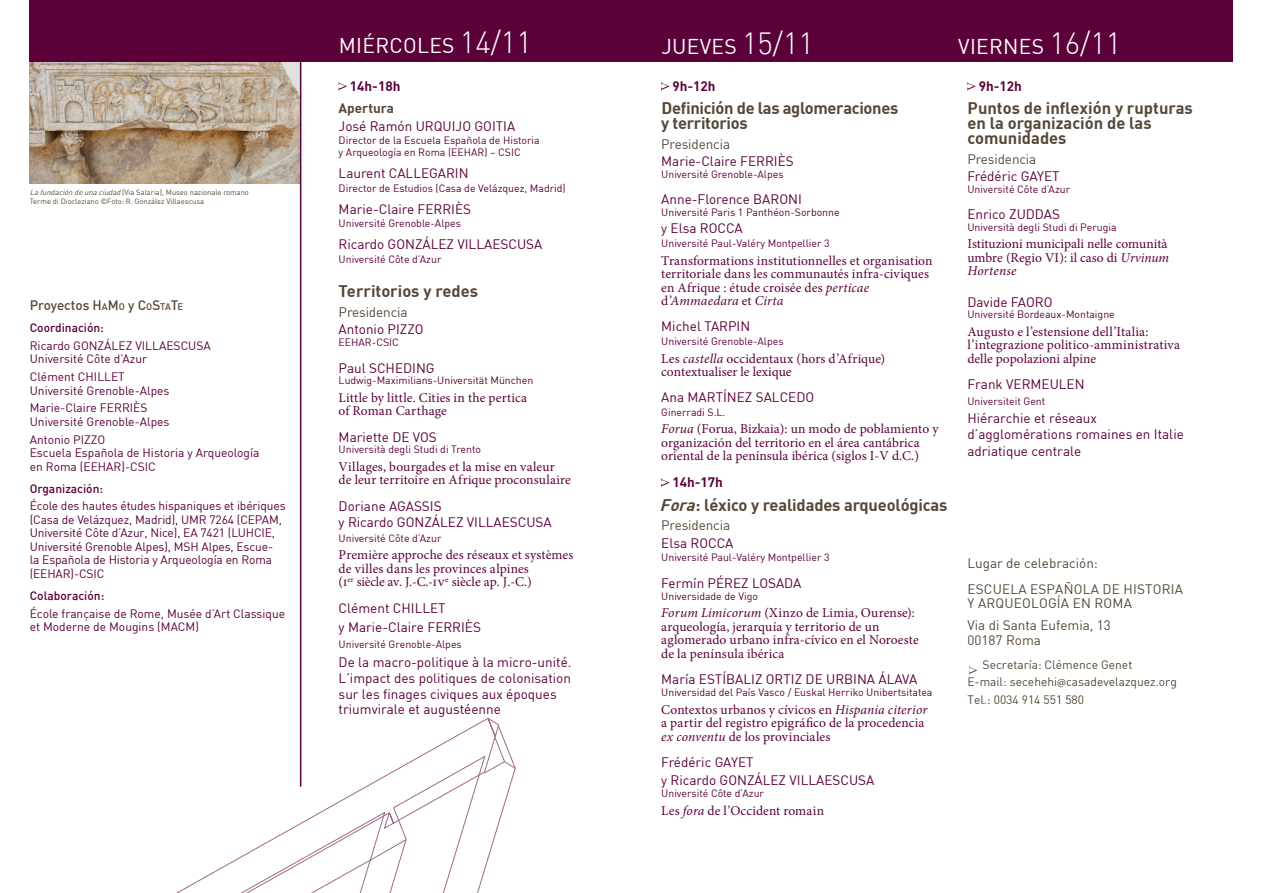
<style>
.page{position:relative;width:1263px;height:893px;background:#fff}
.page>*{position:absolute;margin:0;border:0;box-sizing:border-box;transform-origin:0 0}
.Día{font:21px "DIN";letter-spacing:.015em;color:#fff}
.Fecha{font:700 16.5px/15px "DIN";letter-spacing:-.01em;color:#564737}
.Fecha-2{font:13.5px/13.5px "Minion Pro";letter-spacing:.005em;color:#5b0039}
.Fecha-3{font:13.5px/17.7px "DIN";color:#5b0039}
.Fecha-4{font:13.5px/26.2px "DIN";color:#564737}
.Nombre{font:13.5px "DIN";color:#5b0039}
.t1{font:500 13.5px "DIN";color:#564737}
.Hora{font:700 13.5px "DIN";color:#5b0039}
.t2{font:700 13.5px/22px "DIN";color:#564737}
.t3{font:12px/13.5px "DIN";letter-spacing:-.01em;color:#5b0039}
.Fecha-5{font:12px/17.7px "DIN";color:#564737}
.t4{font:500 12px "DIN";color:#5b0039}
.Nombre-2{font:10.5px/12.5px "DIN";color:#5b0039}
.Fecha-6{font:10.5px "DIN";color:#5b0039}
.Pie_de_foto{font:7.5px/9px "DIN";color:#564737}
.s1{font-style:italic}
.s2{font-size:9.45px}
.s3{font-weight:300;font-size:30px}
.s4{color:#5b0039}
.s5{color:#564737}
.s6{font-family:"Myriad Pro"}
</style>
<div class="page">
<svg style="left:661px;top:82px;width:8px;height:9px"></svg>
<svg style="left:661px;top:478px;width:8px;height:9px"></svg>
<img style="left:30px;top:62px;width:270px;height:121px">
<svg style="left:176px;top:725px;width:340px;height:168px"></svg>
<div style="left:30px;top:0;width:1203px;height:62px;background:#5b0039"></div>
<svg style="left:339px;top:82px;width:8px;height:8px"></svg>
<svg style="left:967px;top:82px;width:8px;height:9px"></svg>
<hr style="left:300px;top:45px;width:1px;height:742px;background:#5b0039">
<svg style="left:969px;top:666px;width:8px;height:9px"></svg>
<p class="Pie_de_foto" style="left:30px;top:188px;width:221px"><span class="s1">La fundación de una ciudad</span> (Via Salaria), Museo nazionale romano<br>Terme di Diocleziano ©Foto: R. González Villaescusa</p>
<p class="t1" style="left:30px;top:296px;width:155px">Proyectos H<span class="s2">A</span>M<span class="s2">O</span> y C<span class="s2">O</span>S<span class="s2">TA</span>T<span class="s2">E</span></p>
<p class="t4" style="left:30px;top:320px;width:76px">Coordinación:</p>
<p class="t3" style="left:30px;top:338px;width:183px">Ricardo GONZÁLEZ VILLAESCUSA<br>Université Côte d’Azur</p>
<p class="t3" style="left:30px;top:370px;width:141px">Clément CHILLET<br>Université Grenoble-Alpes</p>
<p class="t3" style="left:30px;top:401px;width:141px">Marie-Claire FERRIÈS<br>Université Grenoble-Alpes</p>
<p class="t3" style="left:30px;top:432px;width:231px">Antonio PIZZO<br>Escuela Española de Historia y Arqueología</p>
<p class="t3" style="left:30px;top:459px;width:128px">en Roma (EEHAR)-CSIC</p>
<p class="t4" style="left:30px;top:480px;width:75px">Organización:</p>
<p class="t3" style="left:30px;top:499px;width:257px">École des hautes études hispaniques et ibériques (Casa de Velázquez, Madrid), UMR 7264 (CEPAM, Université Côte d’Azur, Nice), EA 7421 (LUHCIE, Université Grenoble Alpes), MSH Alpes, Escue&shy;la Española de Historia y Arqueología en Roma (EEHAR)-CSIC</p>
<p class="t4" style="left:30px;top:588px;width:76px">Colaboración:</p>
<p class="t3" style="left:30px;top:606px;width:257px">École française de Rome, Musée d’Art Classique et Moderne de Mougins (MACM)</p>
<p class="Día" style="left:339px;top:32px;width:194px">MIÉRCOLES <span class="s3">14/11</span></p>
<p class="Día" style="left:661px;top:33px;width:154px">JUEVES <span class="s3">15/11</span></p>
<p class="Día" style="left:958px;top:33px;width:165px">VIERNES <span class="s3">16/11</span></p>
<p class="t2" style="left:339px;top:74px;width:63px;text-indent:11px"><span class="s4">14h-18h<br></span>Apertura</p>
<p class="Fecha-3" style="left:339px;top:117px;width:178px">José Ramón URQUIJO GOITIA</p>
<p class="Nombre-2" style="left:339px;top:134px;width:203px">Director de la Escuela Española de Historia y Arqueología en Roma (EEHAR) – CSIC</p>
<p class="Fecha-3" style="left:339px;top:164px;width:131px">Laurent CALLEGARIN</p>
<p class="Nombre-2" style="left:339px;top:182px;width:229px">Director de Estudios (Casa de Velázquez, Madrid)</p>
<p class="Fecha-3" style="left:339px;top:200px;width:134px">Marie-Claire FERRIÈS</p>
<p class="Nombre-2" style="left:339px;top:217px;width:124px">Université Grenoble-Alpes</p>
<p class="Fecha-3" style="left:339px;top:235px;width:205px">Ricardo GONZÁLEZ VILLAESCUSA</p>
<p class="Nombre-2" style="left:339px;top:252px;width:104px">Université Côte d’Azur</p>
<p class="Fecha" style="left:339px;top:283px;width:141px">Territorios y redes</p>
<p class="Fecha-3" style="left:339px;top:303px;width:86px"><span class="s5">Presidencia<br></span>Antonio PIZZO</p>
<p class="Nombre-2" style="left:339px;top:336px;width:62px">EEHAR-CSIC</p>
<p class="Fecha-3" style="left:339px;top:359px;width:98px">Paul SCHEDING</p>
<p class="Nombre-2" style="left:339px;top:374px;width:196px">Ludwig-Maximilians-Universität München</p>
<p class="Fecha-2" style="left:339px;top:391px;width:190px">Little by little. Cities in the pertica of Roman Carthage</p>
<p class="Fecha-3" style="left:339px;top:428px;width:100px">Mariette DE VOS</p>
<p class="Nombre-2" style="left:339px;top:443px;width:144px">Università degli Studi di Trento</p>
<p class="Fecha-2" style="left:339px;top:460px;width:234px">Villages, bourgades et la mise en valeur de leur territoire en Afrique proconsulaire</p>
<p class="Fecha-3" style="left:339px;top:497px;width:215px;line-height:16.8px">Doriane AGASSIS<br>y Ricardo GONZÁLEZ VILLAESCUSA</p>
<p class="Nombre-2" style="left:339px;top:531px;width:104px">Université Côte d’Azur</p>
<p class="Fecha-2" style="left:339px;top:548px;width:236px">Première approche des réseaux et systèmes de villes dans les provinces alpines<br>(i<sup>er</sup> siècle av. J.-C.-iv<sup>e</sup> siècle ap. J.-C.)</p>
<p class="Fecha-3" style="left:339px;top:598px;width:144px;line-height:19.5px">Clément CHILLET<br>y Marie-Claire FERRIÈS</p>
<p class="Nombre-2" style="left:339px;top:638px;width:125px">Université Grenoble-Alpes</p>
<p class="Fecha-3" style="left:339px;top:654px;width:234px;line-height:15.8px">De la macro-politique à la micro-unité.<br>L’impact des politiques de colonisation sur les finages civiques aux époques triumvirale et augustéenne</p>
<p class="Hora" style="left:672px;top:77px;width:45px">9h-12h</p>
<p class="Fecha" style="left:661px;top:100px;width:239px">Definición de las aglomeraciones y territorios</p>
<p class="Fecha-3" style="left:661px;top:135px;width:134px"><span class="s5">Presidencia<br></span>Marie-Claire FERRIÈS</p>
<p class="Nombre-2" style="left:661px;top:168px;width:124px">Université Grenoble-Alpes</p>
<p class="Fecha-3" style="left:661px;top:190px;width:142px">Anne-Florence BARONI</p>
<p class="Nombre-2" style="left:661px;top:205px;width:180px">Université Paris 1 Panthéon-Sorbonne</p>
<p class="Fecha-3" style="left:661px;top:219px;width:83px">y Elsa ROCCA</p>
<p class="Nombre-2" style="left:661px;top:237px;width:170px">Université Paul-Valéry Montpellier 3</p>
<p class="Fecha-2" style="left:661px;top:254px;width:273px">Transformations institutionnelles et organisation territoriale dans les communautés infra-civiques en Afrique : étude croisée des <span class="s1">perticae </span>d’<span class="s1">Ammaedara</span> et <span class="s1">Cirta</span></p>
<p class="Fecha-3" style="left:661px;top:317px;width:91px">Michel TARPIN</p>
<p class="Nombre-2" style="left:661px;top:335px;width:124px">Université Grenoble-Alpes</p>
<p class="Fecha-2" style="left:661px;top:351px;width:225px">Les <span class="s1">castella</span> occidentaux (hors d’Afrique) contextualiser le lexique</p>
<p class="Fecha-3" style="left:661px;top:388px;width:154px">Ana MARTÍNEZ SALCEDO</p>
<p class="Nombre-2" style="left:661px;top:405px;width:66px">Ginerradi S.L.</p>
<p class="Fecha-2" style="left:661px;top:422px;width:279px"><span class="s1">Forua</span> (Forua, Bizkaia): un modo de poblamiento y organización del territorio en el área cantábrica oriental de la península ibérica (siglos I-V d.C.)</p>
<p class="Hora" style="left:672px;top:474px;width:52px">14h-17h</p>
<p class="Fecha" style="left:661px;top:497px;width:288px"><span class="s1">Fora</span>: léxico y realidades arqueológicas</p>
<p class="Fecha-4" style="left:661px;top:512px;width:70px">Presidencia</p>
<p class="Nombre" style="left:661px;top:534px;width:74px">Elsa ROCCA</p>
<p class="Nombre-2" style="left:661px;top:551px;width:170px">Université Paul-Valéry Montpellier 3</p>
<p class="Nombre" style="left:661px;top:574px;width:142px">Fermín PÉREZ LOSADA</p>
<p class="Nombre-2" style="left:661px;top:589px;width:98px">Universidade de Vigo</p>
<p class="Fecha-2" style="left:661px;top:606px;width:259px"><span class="s1">Forum Limicorum</span> (Xinzo de Limia, Ourense): arqueología, jerarquía y territorio de un aglomerado urbano infra-cívico en el Noroeste de la península ibérica</p>
<p class="Nombre" style="left:661px;top:671px;width:258px">María ESTÍBALIZ ORTIZ DE URBINA ÁLAVA</p>
<p class="Nombre-2" style="left:661px;top:686px;width:273px">Universidad del País Vasco / Euskal Herriko Unibertsitatea</p>
<p class="Fecha-2" style="left:661px;top:703px;width:268px">Contextos urbanos y cívicos en <span class="s1">Hispania citerior </span>a partir del registro epigráfico de la procedencia <span class="s1">ex conventu</span> de los provinciales</p>
<p class="Nombre" style="left:661px;top:754px;width:94px">Frédéric GAYET</p>
<p class="Nombre" style="left:661px;top:771px;width:215px">y Ricardo GONZÁLEZ VILLAESCUSA</p>
<p class="Nombre-2" style="left:661px;top:787px;width:104px">Université Côte d’Azur</p>
<p class="Fecha-2" style="left:661px;top:804px;width:164px">Les <span class="s1">fora</span> de l’Occident romain</p>
<p class="Hora" style="left:979px;top:77px;width:45px">9h-12h</p>
<p class="Fecha" style="left:967px;top:100px;width:227px">Puntos de inflexión y rupturas en la organización de las comunidades</p>
<p class="Fecha-3" style="left:967px;top:150px;width:94px"><span class="s5">Presidencia<br></span>Frédéric GAYET</p>
<p class="Fecha-6" style="left:967px;top:183px;width:104px">Université Côte d’Azur</p>
<p class="Fecha-3" style="left:967px;top:205px;width:94px">Enrico ZUDDAS</p>
<p class="Fecha-6" style="left:967px;top:220px;width:151px">Università degli Studi di Perugia</p>
<p class="Fecha-2" style="left:967px;top:237px;width:203px">Istituzioni municipali nelle comunità umbre (Regio VI): il caso di <span class="s1">Urvinum<br>Hortense</span></p>
<p class="Fecha-3" style="left:967px;top:293px;width:87px">Davide FAORO</p>
<p class="Fecha-6" style="left:967px;top:308px;width:149px">Université Bordeaux-Montaigne</p>
<p class="Fecha-2" style="left:967px;top:325px;width:214px">Augusto e l’estensione dell’Italia: l’integrazione politico-amministrativa delle popolazioni alpine</p>
<p class="Fecha-3" style="left:967px;top:375px;width:119px">Frank VERMEULEN</p>
<p class="Fecha-6" style="left:967px;top:395px;width:79px">Universiteit Gent</p>
<p class="Fecha-3" style="left:967px;top:410px;width:218px;line-height:16.2px">Hiérarchie et réseaux d’agglomérations romaines en Italie adriatique centrale</p>
<p class="Fecha-4" style="left:967px;top:550px;width:217px">Lugar de celebración:<br>ESCUELA ESPAÑOLA DE HISTORIA</p>
<p class="Fecha-4" style="left:967px;top:592px;width:166px;line-height:22px">Y ARQUEOLOGÍA EN ROMA<br>Via di Santa Eufemia, 13</p>
<p class="Fecha-4" style="left:967px;top:627px;width:75px">00187 Roma</p>
<p class="Fecha-5" style="left:967px;top:655px;width:211px;text-indent:15px">Secretaría: Clémence Genet<br>E-mail: secehehi<span class="s6">@</span>casadevelazquez.org<br>Tel.: 0034 914 551 580</p>
</div>
